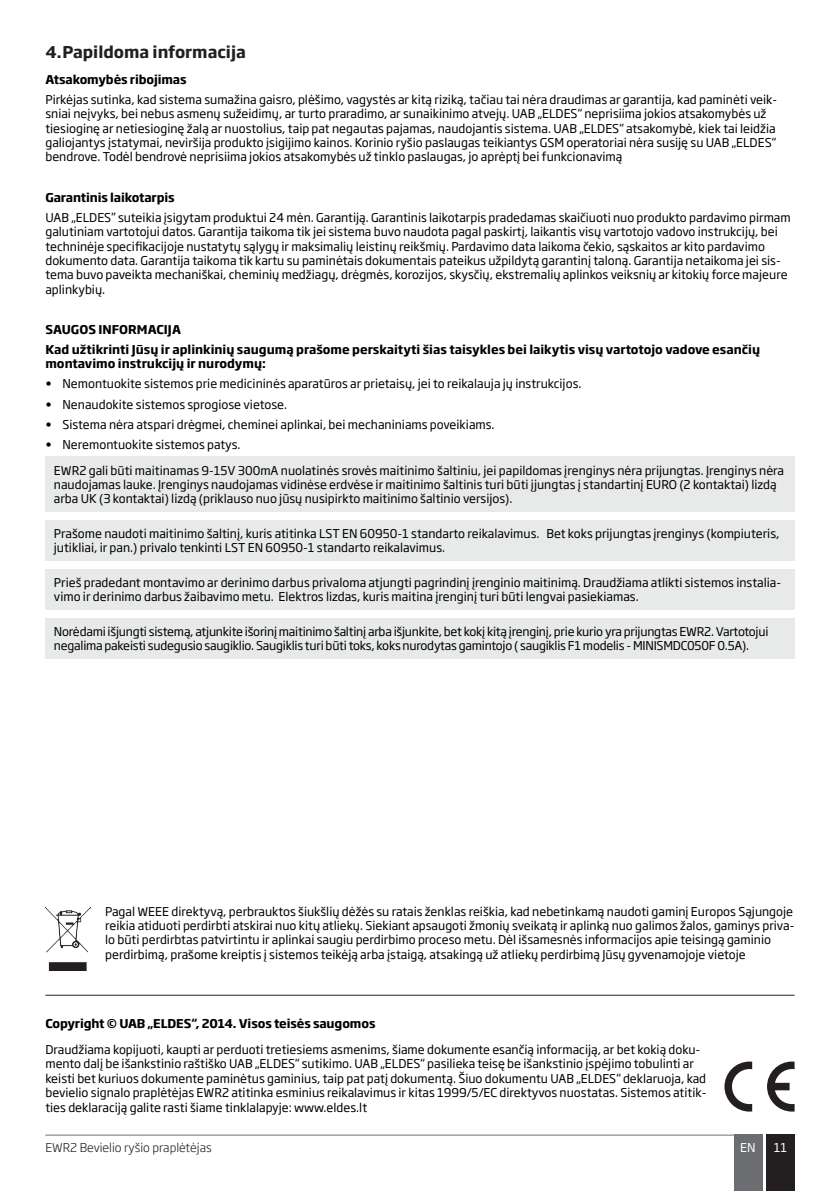
<style>
.page{position:relative;width:840px;height:1191px;background:#fff}
.page>*{position:absolute;margin:0;border:0;box-sizing:border-box;transform-origin:0 0}
.t1{font:700 16px "Soho Gothic Pro";color:#231f20}
.t2{font:12px/14.4px "Soho Gothic Pro";color:#000}
.t3{font:12px/14.4px "Soho Gothic Pro";letter-spacing:-.02em;color:#000}
.t4{font:700 12px/14.4px "Soho Gothic Pro";color:#000}
.t5{font:300 12px "Soho Gothic Pro";color:#231f20}
.t6{font:12px "Soho Gothic Pro";color:#fff}
</style>
<div class="page">
<div style="left:765px;top:1134px;width:29px;height:57px;background:#231f20"></div>
<div style="left:733px;top:1134px;width:28px;height:57px;background:#6c6d70"></div>
<hr style="left:45px;top:1134px;width:688px;height:1px;background:#6c6d70">
<hr style="left:45px;top:995px;width:749px;height:1px;background:#231f20">
<svg style="left:767px;top:1061px;width:27px;height:50px"></svg>
<svg style="left:724px;top:1061px;width:27px;height:50px"></svg>
<img style="left:45px;top:906px;width:46px;height:65px">
<div style="left:45px;top:457px;width:749px;height:55px;background:#e8e9e9"></div>
<div style="left:45px;top:520px;width:749px;height:41px;background:#e8e9e9"></div>
<div style="left:45px;top:569px;width:749px;height:40px;background:#e8e9e9"></div>
<div style="left:45px;top:618px;width:749px;height:40px;background:#e8e9e9"></div>
<p class="t1" style="left:45px;top:39px;width:202px">4.Papildoma informacija</p>
<p class="t4" style="left:45px;top:71px;width:143px">Atsakomybės ribojimas</p>
<p class="t2" style="left:45px;top:92px;width:733px">Pirkėjas sutinka, kad sistema sumažina gaisro, plėšimo, vagystės ar kitą riziką, tačiau tai nėra draudimas ar garantija, kad paminėti veik&shy;sniai neįvyks, bei nebus asmenų sužeidimų, ar turto praradimo, ar sunaikinimo atvejų. UAB „ELDES“ neprisiima jokios atsakomybės už tiesioginę ar netiesioginę žalą ar nuostolius, taip pat negautas pajamas, naudojantis sistema. UAB „ELDES“ atsakomybė, kiek tai leidžia galiojantys įstatymai, neviršija produkto įsigijimo kainos. Korinio ryšio paslaugas teikiantys GSM operatoriai nėra susiję su UAB „ELDES“ bendrove. Todėl bendrovė neprisiima jokios atsakomybės už tinklo paslaugas, jo aprėptį bei funkcionavimą</p>
<p class="t4" style="left:45px;top:189px;width:131px">Garantinis laikotarpis</p>
<p class="t2" style="left:45px;top:209px;width:746px">UAB „ELDES” suteikia įsigytam produktui 24 mėn. Garantiją. Garantinis laikotarpis pradedamas skaičiuoti nuo produkto pardavimo pirmam galutiniam vartotojui datos. Garantija taikoma tik jei sistema buvo naudota pagal paskirtį, laikantis visų vartotojo vadovo instrukcijų, bei techninėje specifikacijoje nustatytų sąlygų ir maksimalių leistinų reikšmių. Pardavimo data laikoma čekio, sąskaitos ar kito pardavimo dokumento data. Garantija taikoma tik kartu su paminėtais dokumentais pateikus užpildytą garantinį taloną. Garantija netaikoma jei sis&shy;tema buvo paveikta mechaniškai, cheminių medžiagų, drėgmės, korozijos, skysčių, ekstremalių aplinkos veiksnių ar kitokių force majeure aplinkybių.</p>
<p class="t4" style="left:45px;top:321px;width:137px">SAUGOS INFORMACIJA</p>
<p class="t4" style="left:45px;top:341px;width:715px">Kad užtikrinti Jūsų ir aplinkinių saugumą prašome perskaityti šias taisykles bei laikytis visų vartotojo vadove esančių montavimo instrukcijų ir nurodymų:</p>
<p class="t2" style="left:45px;top:376px;width:537px">• Nemontuokite sistemos prie medicininės aparatūros ar prietaisų, jei to reikalauja jų instrukcijos.</p>
<p class="t2" style="left:45px;top:396px;width:243px">• Nenaudokite sistemos sprogiose vietose.</p>
<p class="t2" style="left:45px;top:416px;width:450px">• Sistema nėra atspari drėgmei, cheminei aplinkai, bei mechaniniams poveikiams.</p>
<p class="t2" style="left:45px;top:436px;width:197px">• Neremontuokite sistemos patys.</p>
<p class="t2" style="left:54px;top:462px;width:731px">EWR2 gali būti maitinamas 9-15V 300mA nuolatinės srovės maitinimo šaltiniu, jei papildomas įrenginys nėra prijungtas. Įrenginys nėra naudojamas lauke. Įrenginys naudojamas vidinėse erdvėse ir maitinimo šaltinis turi būti įjungtas į standartinį EURO (2 kontaktai) lizdą arba UK (3 kontaktai) lizdą (priklauso nuo jūsų nusipirkto maitinimo šaltinio versijos).</p>
<p class="t2" style="left:54px;top:525px;width:726px">Prašome naudoti maitinimo šaltinį, kuris atitinka LST EN 60950-1 standarto reikalavimus. Bet koks prijungtas įrenginys (kompiuteris, jutikliai, ir pan.) privalo tenkinti LST EN 60950-1 standarto reikalavimus.</p>
<p class="t2" style="left:54px;top:574px;width:728px">Prieš pradedant montavimo ar derinimo darbus privaloma atjungti pagrindinį įrenginio maitinimą. Draudžiama atlikti sistemos instalia&shy;vimo ir derinimo darbus žaibavimo metu. Elektros lizdas, kuris maitina įrenginį turi būti lengvai pasiekiamas.</p>
<p class="t3" style="left:54px;top:623px;width:715px">Norėdami išjungti sistemą, atjunkite išorinį maitinimo šaltinį arba išjunkite, bet kokį kitą įrenginį, prie kurio yra prijungtas EWR2. Vartotojui negalima pakeisti sudegusio saugiklio. Saugiklis turi būti toks, koks nurodytas gamintojo ( saugiklis F1 modelis - MINISMDC050F 0.5A).</p>
<p class="t2" style="left:105px;top:903px;width:690px">Pagal WEEE direktyvą, perbrauktos šiukšlių dėžės su ratais ženklas reiškia, kad nebetinkamą naudoti gaminį Europos Sąjungoje reikia atiduoti perdirbti atskirai nuo kitų atliekų. Siekiant apsaugoti žmonių sveikatą ir aplinką nuo galimos žalos, gaminys priva&shy;lo būti perdirbtas patvirtintu ir aplinkai saugiu perdirbimo proceso metu. Dėl išsamesnės informacijos apie teisingą gaminio perdirbimą, prašome kreiptis į sistemos teikėją arba įstaigą, atsakingą už atliekų perdirbimą Jūsų gyvenamojoje vietoje</p>
<p class="t4" style="left:45px;top:1015px;width:331px">Copyright © UAB „ELDES“, 2014. Visos teisės saugomos</p>
<p class="t2" style="left:45px;top:1041px;width:662px">Draudžiama kopijuoti, kaupti ar perduoti tretiesiems asmenims, šiame dokumente esančią informaciją, ar bet kokią doku&shy;mento dalį be išankstinio raštiško UAB „ELDES“ sutikimo. UAB „ELDES“ pasilieka teisę be išankstinio įspėjimo tobulinti ar keisti bet kuriuos dokumente paminėtus gaminius, taip pat patį dokumentą. Šiuo dokumentu UAB „ELDES“ deklaruoja, kad bevielio signalo praplėtėjas EWR2 atitinka esminius reikalavimus ir kitas 1999/5/EC direktyvos nuostatas. Sistemos atitik&shy;ties deklaraciją galite rasti šiame tinklalapyje: www.eldes.lt</p>
<p class="t5" style="left:45px;top:1138px;width:168px">EWR2 Bevielio ryšio praplėtėjas</p>
<p class="t6" style="left:739px;top:1138px;width:17px">EN</p>
<p class="t6" style="left:773px;top:1137px;width:15px">11</p>
</div>
